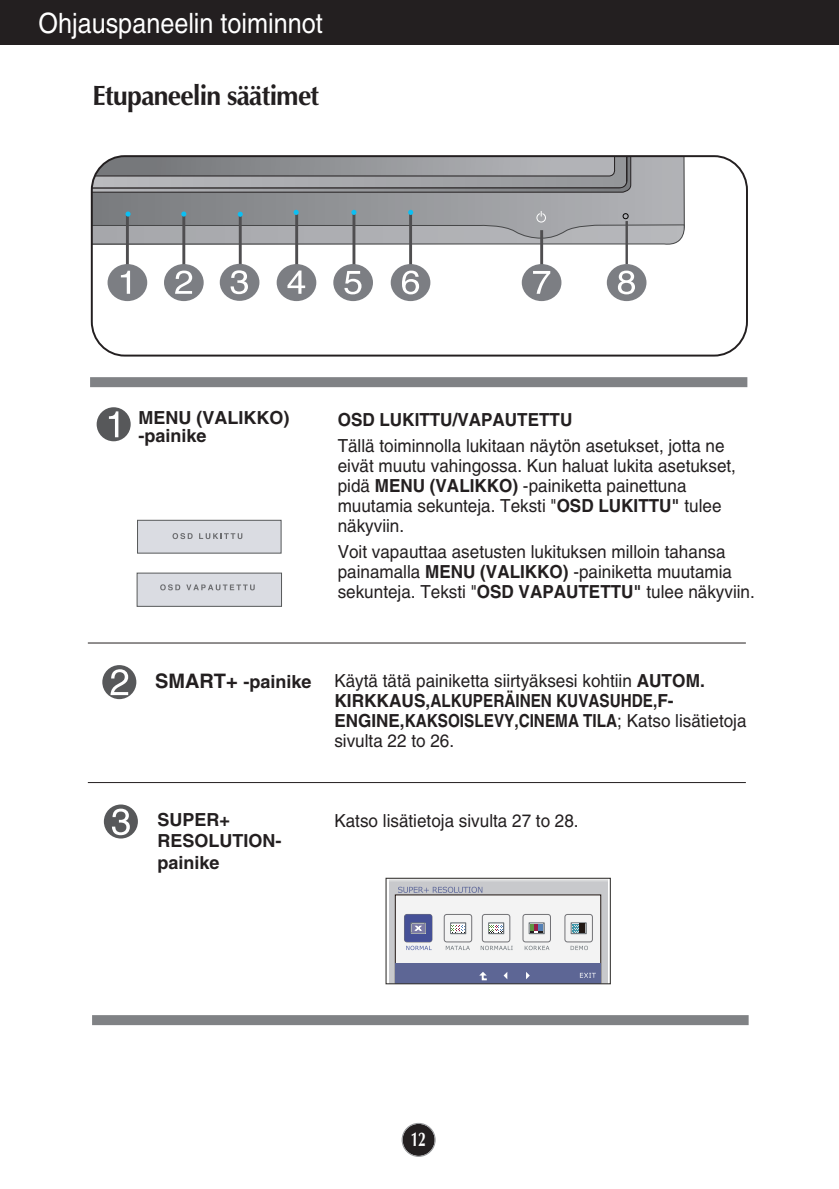
<style>
.page{position:relative;width:839px;height:1189px;background:#fff}
.page>*{position:absolute;margin:0;border:0;box-sizing:border-box;transform-origin:0 0}
.t1{font:28px "Helvetica";color:#fff;scale:.9 1}
.t2{font:700 28px "Optima";letter-spacing:-.03em;color:#231f20;scale:.95 1}
.t3{font:700 20px "Optima";color:#fff;scale:.7 1}
.t4{font:18px/20px "Helvetica";color:#231f20;scale:.95 1}
.t5{font:700 18px/21.6px "Helvetica";color:#231f20}
.t6{font:700 18px "Helvetica";color:#231f20;scale:.95 1}
.s1{font-weight:700}
.s2{font-size:20px}
</style>
<div class="page">
<div style="left:402px;top:1124px;width:32px;height:32px;background:#231f20;border-radius:50%"></div>
<div style="left:401px;top:1123px;width:34px;height:34px;border:1px solid #939598;border-radius:50%"></div>
<svg style="left:94px;top:158px;width:591px;height:52px;background:#999a9e"></svg>
<svg style="left:94px;top:157px;width:537px;height:36px;background:#8f9093"></svg>
<div style="left:91px;top:155px;width:657px;height:201px;border:2px solid #231f20;border-radius:33px"></div>
<hr style="left:126px;top:215px;width:3px;height:74px;background:#4f4e50">
<div style="left:108px;top:264px;width:39px;height:37px;background:#7c7e83;border-radius:50%"></div>
<svg style="left:121px;top:271px;width:9px;height:23px"></svg>
<hr style="left:409px;top:213px;width:3px;height:73px;background:#4f4e50">
<hr style="left:352px;top:213px;width:3px;height:71px;background:#4f4e50">
<hr style="left:182px;top:214px;width:3px;height:67px;background:#4f4e50">
<hr style="left:239px;top:214px;width:3px;height:67px;background:#4f4e50">
<hr style="left:295px;top:214px;width:3px;height:67px;background:#4f4e50">
<div style="left:164px;top:264px;width:40px;height:37px;background:#7c7e83;border-radius:50%"></div>
<svg style="left:175px;top:271px;width:17px;height:23px"></svg>
<div style="left:220px;top:264px;width:39px;height:37px;background:#7c7e83;border-radius:50%"></div>
<svg style="left:230px;top:270px;width:18px;height:24px"></svg>
<div style="left:333px;top:264px;width:40px;height:37px;background:#7c7e83;border-radius:50%"></div>
<svg style="left:344px;top:271px;width:17px;height:23px"></svg>
<div style="left:391px;top:264px;width:39px;height:37px;background:#7c7e83;border-radius:50%"></div>
<svg style="left:402px;top:271px;width:17px;height:23px"></svg>
<hr style="left:540px;top:230px;width:3px;height:56px;background:#4f4e50">
<div style="left:522px;top:264px;width:39px;height:37px;background:#7c7e83;border-radius:50%"></div>
<svg style="left:533px;top:271px;width:17px;height:23px"></svg>
<div style="left:607px;top:264px;width:39px;height:37px;background:#7c7e83;border-radius:50%"></div>
<svg style="left:618px;top:271px;width:17px;height:23px"></svg>
<div style="left:277px;top:264px;width:39px;height:37px;background:#7c7e83;border-radius:50%"></div>
<svg style="left:287px;top:270px;width:18px;height:24px"></svg>
<hr style="left:625px;top:221px;width:3px;height:43px;background:#4f4e50">
<svg style="left:92px;top:210px;width:593px;height:36px;background:#9d9fa3"></svg>
<div style="left:0;top:0;width:839px;height:45px;background:#231f20"></div>
<div style="left:92px;top:1015px;width:656px;height:10px;background:#808285"></div>
<hr style="left:88px;top:782px;width:658px;height:1px;background:#231f20">
<div style="left:137px;top:520px;width:144px;height:33px;background:#dadce2;border:1px solid #57595a"></div>
<div style="left:137px;top:572px;width:145px;height:35px;background:#dadce2;border:1px solid #57595a"></div>
<svg style="left:172px;top:533px;width:21px;height:6px"></svg>
<svg style="left:199px;top:533px;width:43px;height:6px"></svg>
<svg style="left:160px;top:584px;width:20px;height:6px"></svg>
<svg style="left:186px;top:584px;width:69px;height:6px"></svg>
<div style="left:97px;top:407px;width:34px;height:34px;background:#57585a;border-radius:50%"></div>
<svg style="left:109px;top:411px;width:9px;height:26px"></svg>
<div style="left:90px;top:377px;width:657px;height:10px;background:#808285"></div>
<div style="left:104px;top:804px;width:34px;height:34px;background:#57585a;border-radius:50%"></div>
<svg style="left:112px;top:808px;width:18px;height:27px"></svg>
<hr style="left:88px;top:642px;width:658px;height:1px;background:#231f20">
<div style="left:102px;top:665px;width:34px;height:34px;background:#57585a;border-radius:50%"></div>
<svg style="left:110px;top:669px;width:18px;height:26px"></svg>
<div style="left:386px;top:878px;width:224px;height:105px;background:#c8c9cc"></div>
<img style="left:388px;top:879px;width:220px;height:3px">
<hr style="left:386px;top:878px;width:2px;height:106px;background:#fff">
<hr style="left:608px;top:878px;width:2px;height:105px;background:#fff">
<div style="left:395px;top:895px;width:205px;height:88px;background:#f3f3f3"></div>
<div style="left:395px;top:894px;width:206px;height:89px;border:1px solid #221713"></div>
<div style="left:395px;top:963px;width:205px;height:20px;background:#5d6695"></div>
<svg style="left:526px;top:972px;width:4px;height:7px"></svg>
<svg style="left:503px;top:972px;width:4px;height:7px"></svg>
<svg style="left:580px;top:973px;width:16px;height:4px"></svg>
<svg style="left:479px;top:972px;width:8px;height:9px"></svg>
<div style="left:385px;top:877px;width:226px;height:107px;border:1px solid #393735"></div>
<svg style="left:398px;top:886px;width:84px;height:7px"></svg>
<svg style="left:404px;top:914px;width:109px;height:36px"></svg>
<svg style="left:522px;top:914px;width:70px;height:36px"></svg>
<h1 class="t1" style="left:38px;top:13px;width:317px">Ohjauspaneelin toiminnot</h1>
<h1 class="t2" style="left:93px;top:83px;width:240px">Etupaneelin säätimet</h1>
<p class="t5" style="left:138px;top:410px;width:152px;line-height:18px">MENU (VALIKKO) -painike</p>
<p class="t6" style="left:338px;top:413px;width:248px">OSD LUKITTU/VAPAUTETTU</p>
<p class="t4" style="left:338px;top:437px;width:421px">Tällä toiminnolla lukitaan näytön asetukset, jotta ne eivät muutu vahingossa. Kun haluat lukita asetukset, pidä <span class="s1">MENU (VALIKKO)</span> -painiketta painettuna muutamia sekunteja. Teksti "<span class="s1">OSD LUKITTU"</span> tulee näkyviin.</p>
<p class="t4" style="left:338px;top:543px;width:440px">Voit vapauttaa asetusten lukituksen milloin tahansa painamalla <span class="s1">MENU (VALIKKO)</span> -painiketta muutamia sekunteja. Teksti "<span class="s1">OSD VAPAUTETTU"</span> tulee näkyviin.</p>
<p class="t5" style="left:155px;top:672px;width:158px"><span class="s2">SMART+</span> -painike</p>
<p class="t4" style="left:334px;top:672px;width:435px">Käytä tätä painiketta siirtyäksesi kohtiin <span class="s1">AUTOM.<br>KIRKKAUS,ALKUPERÄINEN KUVASUHDE,F-ENGINE,KAKSOISLEVY,CINEMA TILA</span>; Katso lisätietoja sivulta 22 to 26.</p>
<p class="t5" style="left:157px;top:810px;width:125px">SUPER+<br>RESOLUTION&shy;painike</p>
<p class="t4" style="left:334px;top:812px;width:259px">Katso lisätietoja sivulta 27 to 28.</p>
<p class="t3" style="left:411px;top:1131px;width:23px">12</p>
</div>
